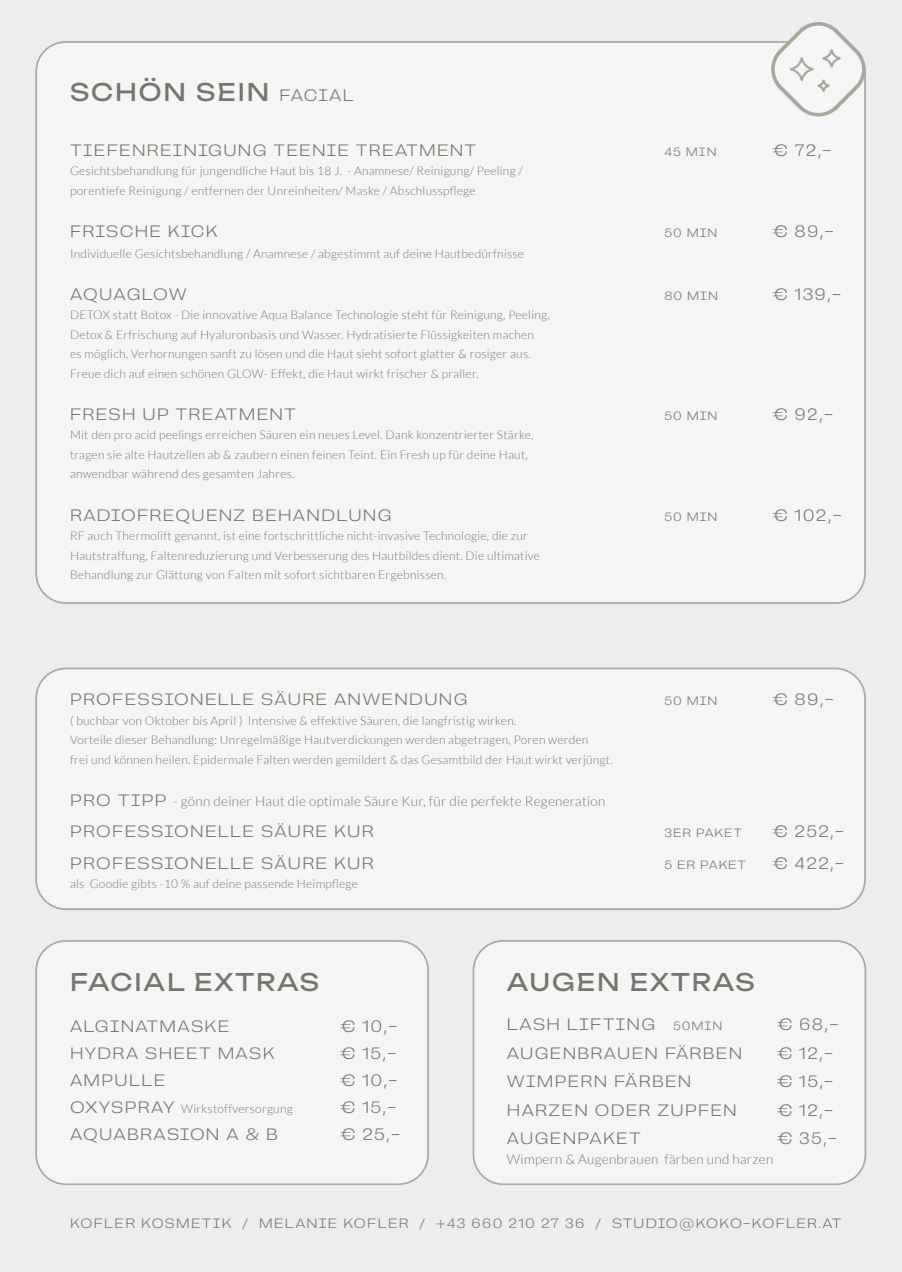
<style>
.page{position:relative;width:902px;height:1272px;background:#fff}
.page>*{position:absolute;margin:0;border:0;box-sizing:border-box;transform-origin:0 0}
.t1{font:24px "Unbounded";letter-spacing:.08em;color:#77766e}
.t2{font:300 16.5px "Campaign";letter-spacing:.08em;color:#77766e}
.t3{font:300 16.5px "Campaign";letter-spacing:.06em;color:#77766e}
.t4{font:300 13.5px "Lato";letter-spacing:.02em;color:#77766e}
.t5{font:300 13.5px "Campaign";letter-spacing:.095em;color:#77766e}
.t6{font:300 12px/19.5px "Lato";letter-spacing:.02em;color:#77766e}
.t7{font:300 12px "Campaign";letter-spacing:.08em;color:#77766e}
.s1{font-family:"Campaign";font-weight:300;font-size:16.5px}
.s2{font-family:"Campaign";font-size:16.5px}
.s3{font-size:12px}
</style>
<div class="page">
<div style="left:0;top:0;width:901px;height:1271px;background:#ededed"></div>
<div style="left:36px;top:940px;width:392px;height:244px;background:#f5f5f5;border-radius:30px"></div>
<div style="left:35px;top:940px;width:394px;height:245px;border:2px solid #a8a89d;border-radius:30px"></div>
<div style="left:473px;top:940px;width:392px;height:244px;background:#f5f5f5;border-radius:30px"></div>
<div style="left:472px;top:940px;width:394px;height:245px;border:2px solid #a8a89d;border-radius:30px"></div>
<div style="left:36px;top:42px;width:828px;height:561px;background:#f5f5f5;border-radius:30px"></div>
<div style="left:36px;top:668px;width:828px;height:241px;background:#f5f5f5;border-radius:30px"></div>
<div style="left:35px;top:667px;width:830px;height:243px;border:2px solid #a8a89d;border-radius:30px"></div>
<svg style="left:770px;top:22px;width:96px;height:95px"></svg>
<h1 class="t1" style="left:70px;top:73px;width:285px">SCHÖN SEIN <span class="s1">FACIAL</span></h1>
<h2 class="t2" style="left:70px;top:141px;width:408px">TIEFENREINIGUNG TEENIE TREATMENT</h2>
<p class="t7" style="left:664px;top:145px;width:54px">45 MIN</p>
<h2 class="t2" style="left:772px;top:141px;width:61px">€ 72,-</h2>
<p class="t6" style="left:70px;top:161px;width:454px">Gesichtsbehandlung für jungendliche Haut bis 18 J. - Anamnese/ Reinigung/ Peeling / porentiefe Reinigung / entfernen der Unreinheiten/ Maske / Abschlusspflege</p>
<h2 class="t2" style="left:70px;top:222px;width:149px">FRISCHE KICK</h2>
<p class="t7" style="left:664px;top:226px;width:54px">50 MIN</p>
<h2 class="t2" style="left:772px;top:222px;width:63px">€ 89,-</h2>
<p class="t6" style="left:70px;top:244px;width:455px">Individuelle Gesichtsbehandlung / Anamnese / abgestimmt auf deine Hautbedürfnisse</p>
<h2 class="t3" style="left:70px;top:285px;width:118px">AQUAGLOW</h2>
<p class="t7" style="left:664px;top:289px;width:55px">80 MIN</p>
<h2 class="t2" style="left:772px;top:285px;width:70px">€ 139,-</h2>
<p class="t6" style="left:70px;top:305px;width:481px">DETOX statt Botox - Die innovative Aqua Balance Technologie steht für Reinigung, Peeling, Detox &amp; Erfrischung auf Hyaluronbasis und Wasser. Hydratisierte Flüssigkeiten machen<br>es möglich, Verhornungen sanft zu lösen und die Haut sieht sofort glatter &amp; rosiger aus.<br>Freue dich auf einen schönen GLOW- Effekt, die Haut wirkt frischer &amp; praller.</p>
<h2 class="t2" style="left:70px;top:405px;width:227px">FRESH UP TREATMENT</h2>
<p class="t7" style="left:664px;top:409px;width:54px">50 MIN</p>
<h2 class="t2" style="left:772px;top:405px;width:62px">€ 92,-</h2>
<p class="t6" style="left:70px;top:425px;width:465px">Mit den pro acid peelings erreichen Säuren ein neues Level. Dank konzentrierter Stärke, tragen sie alte Hautzellen ab &amp; zaubern einen feinen Teint. Ein Fresh up für deine Haut, anwendbar während des gesamten Jahres.</p>
<h2 class="t2" style="left:70px;top:505px;width:323px">RADIOFREQUENZ BEHANDLUNG</h2>
<p class="t7" style="left:664px;top:509px;width:54px">50 MIN</p>
<h2 class="t2" style="left:772px;top:505px;width:71px">€ 102,-</h2>
<p class="t6" style="left:70px;top:526px;width:471px">RF auch Thermolift genannt, ist eine fortschrittliche nicht-invasive Technologie, die zur<br>Hautstraffung, Faltenreduzierung und Verbesserung des Hautbildes dient. Die ultimative<br>Behandlung zur Glättung von Falten mit sofort sichtbaren Ergebnissen.</p>
<h2 class="t2" style="left:70px;top:690px;width:399px">PROFESSIONELLE SÄURE ANWENDUNG</h2>
<p class="t7" style="left:664px;top:694px;width:54px">50 MIN</p>
<h2 class="t2" style="left:772px;top:690px;width:63px">€ 89,-</h2>
<p class="t6" style="left:70px;top:710px;width:544px">( buchbar von Oktober bis April ) Intensive &amp; effektive Säuren, die langfristig wirken.<br>Vorteile dieser Behandlung: Unregelmäßige Hautverdickungen werden abgetragen, Poren werden<br>frei und können heilen. Epidermale Falten werden gemildert &amp; das Gesamtbild der Haut wirkt verjüngt.</p>
<p class="t4" style="left:70px;top:793px;width:537px"><span class="s2">PRO TIPP</span> - gönn deiner Haut die optimale Säure Kur, für die perfekte Regeneration</p>
<h2 class="t2" style="left:70px;top:822px;width:305px">PROFESSIONELLE SÄURE KUR</h2>
<p class="t7" style="left:664px;top:826px;width:79px">3ER PAKET</p>
<h2 class="t2" style="left:772px;top:822px;width:73px">€ 252,-</h2>
<h2 class="t2" style="left:70px;top:853px;width:305px">PROFESSIONELLE SÄURE KUR</h2>
<p class="t7" style="left:664px;top:857px;width:83px">5 ER PAKET</p>
<h2 class="t2" style="left:772px;top:853px;width:73px">€ 422,-</h2>
<p class="t6" style="left:70px;top:874px;width:289px">als Goodie gibts -10 % auf deine passende Heimpflege</p>
<h1 class="t1" style="left:70px;top:963px;width:250px">FACIAL EXTRAS</h1>
<h2 class="t2" style="left:70px;top:1017px;width:161px">ALGINATMASKE</h2>
<h2 class="t2" style="left:340px;top:1017px;width:59px">€ 10,-</h2>
<h2 class="t2" style="left:70px;top:1044px;width:206px">HYDRA SHEET MASK</h2>
<h2 class="t2" style="left:340px;top:1044px;width:58px">€ 15,-</h2>
<h2 class="t2" style="left:70px;top:1070px;width:97px">AMPULLE</h2>
<h2 class="t2" style="left:340px;top:1070px;width:59px">€ 10,-</h2>
<p class="t6" style="left:70px;top:1099px;width:224px"><span class="s2">OXYSPRAY</span> Wirkstoffversorgung</p>
<h2 class="t2" style="left:340px;top:1098px;width:58px">€ 15,-</h2>
<h2 class="t2" style="left:70px;top:1125px;width:209px">AQUABRASION A &amp; B</h2>
<h2 class="t2" style="left:340px;top:1125px;width:61px">€ 25,-</h2>
<h1 class="t1" style="left:507px;top:963px;width:249px">AUGEN EXTRAS</h1>
<h2 class="t2" style="left:507px;top:1015px;width:217px">LASH LIFTING <span class="s3">50MIN</span></h2>
<h2 class="t2" style="left:777px;top:1015px;width:63px">€ 68,-</h2>
<h2 class="t2" style="left:507px;top:1043px;width:237px">AUGENBRAUEN FÄRBEN</h2>
<h2 class="t2" style="left:777px;top:1043px;width:57px">€ 12,-</h2>
<h2 class="t2" style="left:507px;top:1072px;width:186px">WIMPERN FÄRBEN</h2>
<h2 class="t2" style="left:777px;top:1072px;width:58px">€ 15,-</h2>
<h2 class="t2" style="left:507px;top:1100px;width:231px">HARZEN ODER ZUPFEN</h2>
<h2 class="t2" style="left:777px;top:1100px;width:57px">€ 12,-</h2>
<h2 class="t2" style="left:507px;top:1129px;width:135px">AUGENPAKET</h2>
<h2 class="t2" style="left:777px;top:1129px;width:61px">€ 35,-</h2>
<p class="t4" style="left:507px;top:1151px;width:268px">Wimpern &amp; Augenbrauen färben und harzen</p>
<p class="t5" style="left:70px;top:1215px;width:772px">KOFLER KOSMETIK / MELANIE KOFLER / +43 660 210 27 36 / STUDIO@KOKO-KOFLER.AT</p>
</div>
